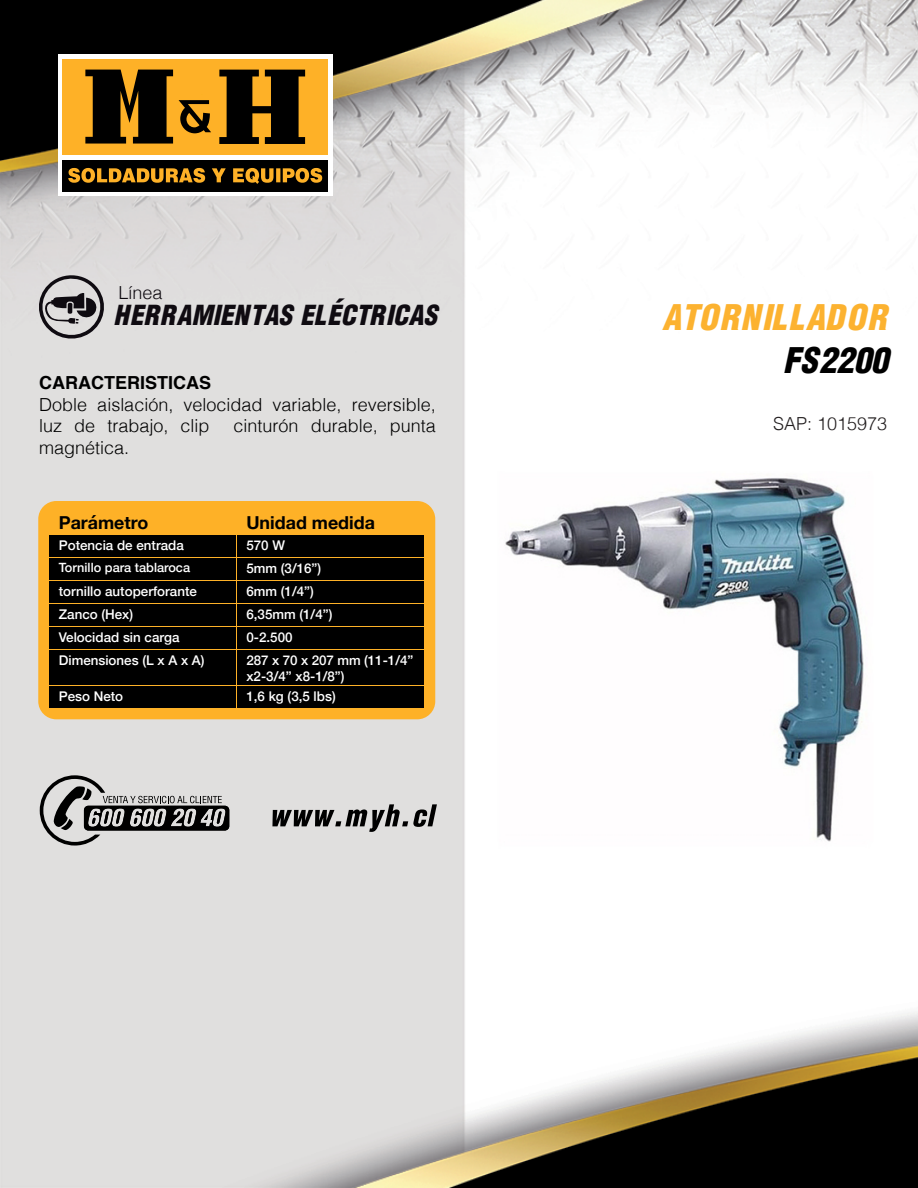
<style>
.page{position:relative;width:918px;height:1188px;background:#fff}
.page>*{position:absolute;margin:0;border:0;box-sizing:border-box;transform-origin:0 0}
.t1{font:italic 900 34.5px "Switzerland Cond";color:#fcb230}
.t2{font:italic 900 34.5px "Switzerland Cond";color:#000}
.t3{font:italic 900 27px "Switzerland Cond";color:#0f0b11}
.t4{font:300 18px/21.6px "Helvetica";color:#000}
.t5{font:700 18px "Helvetica";color:#000}
.t6{font:300 18px "Helvetica";color:#231f20}
.t7{font:300 18px "Helvetica";color:#0f0b11}
.t8{font:700 17.85px "Helvetica Neue";color:#000}
.t9{font:500 13.35px/23px "Helvetica Neue";color:#fff}
.t10{font:500 12.75px "Helvetica Neue";color:#fff}
</style>
<div class="page">
<img style="left:0;top:0;width:918px;height:1188px">
<div style="left:58px;top:54px;width:274px;height:142px;background:#fff"></div>
<div style="left:62px;top:160px;width:266px;height:31px;background:#000"></div>
<svg style="left:68px;top:168px;width:254px;height:16px"></svg>
<div style="left:62px;top:59px;width:266px;height:95px;background:#feb127"></div>
<svg style="left:85px;top:70px;width:88px;height:74px"></svg>
<svg style="left:219px;top:70px;width:86px;height:74px"></svg>
<svg style="left:179px;top:100px;width:32px;height:33px"></svg>
<svg style="left:40px;top:775px;width:189px;height:71px;background:#a09f9e"></svg>
<svg style="left:272px;top:804px;width:165px;height:28px;background:#949493"></svg>
<img style="left:486px;top:445px;width:412px;height:413px">
<div style="left:38px;top:501px;width:397px;height:218px;background:#feb127;border-radius:18px"></div>
<div style="left:50px;top:536px;width:186px;height:21px;background:#000"></div>
<div style="left:50px;top:559px;width:186px;height:21px;background:#000"></div>
<div style="left:238px;top:536px;width:186px;height:21px;background:#000"></div>
<div style="left:238px;top:559px;width:186px;height:21px;background:#000"></div>
<div style="left:50px;top:581px;width:186px;height:22px;background:#000"></div>
<div style="left:50px;top:604px;width:186px;height:22px;background:#000"></div>
<div style="left:238px;top:581px;width:186px;height:22px;background:#000"></div>
<div style="left:238px;top:604px;width:186px;height:22px;background:#000"></div>
<div style="left:50px;top:627px;width:186px;height:22px;background:#000"></div>
<div style="left:238px;top:627px;width:186px;height:22px;background:#000"></div>
<div style="left:50px;top:650px;width:186px;height:35px;background:#000"></div>
<div style="left:238px;top:650px;width:186px;height:35px;background:#000"></div>
<div style="left:50px;top:687px;width:186px;height:21px;background:#000"></div>
<div style="left:238px;top:687px;width:186px;height:21px;background:#000"></div>
<svg style="left:34px;top:274px;width:74px;height:69px;background:#a7a5a6"></svg>
<h3 class="t7" style="left:118px;top:278px;width:46px">Línea</h3>
<h2 class="t3" style="left:113px;top:298px;width:326px">HERRAMIENTAS ELÉCTRICAS</h2>
<h3 class="t5" style="left:39px;top:368px;width:173px">CARACTERISTICAS</h3>
<h3 class="t4" style="left:39px;top:392px;width:398px">Doble aislación, velocidad variable, reversible, luz de trabajo, clip</h3>
<h3 class="t4" style="left:234px;top:414px;width:204px">cinturón durable, punta</h3>
<h3 class="t4" style="left:39px;top:436px;width:92px">magnética.</h3>
<h3 class="t8" style="left:59px;top:509px;width:91px">Parámetro</h3>
<p class="t9" style="left:59px;top:533px;width:126px">Potencia de entrada</p>
<p class="t10" style="left:59px;top:558px;width:133px">Tornillo para tablaroca</p>
<h3 class="t8" style="left:246px;top:509px;width:130px">Unidad medida</h3>
<p class="t9" style="left:246px;top:533px;width:76px">570 W<br>5mm (3/16”)</p>
<p class="t9" style="left:59px;top:578px;width:140px">tornillo autoperforante<br>Zanco (Hex)</p>
<p class="t9" style="left:246px;top:578px;width:88px">6mm (1/4”)<br>6,35mm (1/4”)</p>
<p class="t9" style="left:59px;top:624px;width:122px">Velocidad sin carga</p>
<p class="t9" style="left:246px;top:624px;width:48px">0-2.500</p>
<p class="t9" style="left:59px;top:647px;width:147px">Dimensiones (L x A x A)</p>
<p class="t9" style="left:246px;top:651px;width:169px;line-height:16px">287 x 70 x 207 mm (11-1/4” x2-3/4” x8-1/8”)</p>
<p class="t9" style="left:59px;top:684px;width:66px">Peso Neto</p>
<p class="t9" style="left:246px;top:684px;width:91px">1,6 kg (3,5 lbs)</p>
<h1 class="t1" style="left:662px;top:296px;width:228px">ATORNILLADOR</h1>
<h1 class="t2" style="left:783px;top:339px;width:107px">FS2200</h1>
<h3 class="t6" style="left:773px;top:408px;width:116px">SAP: 1015973</h3>
</div>
